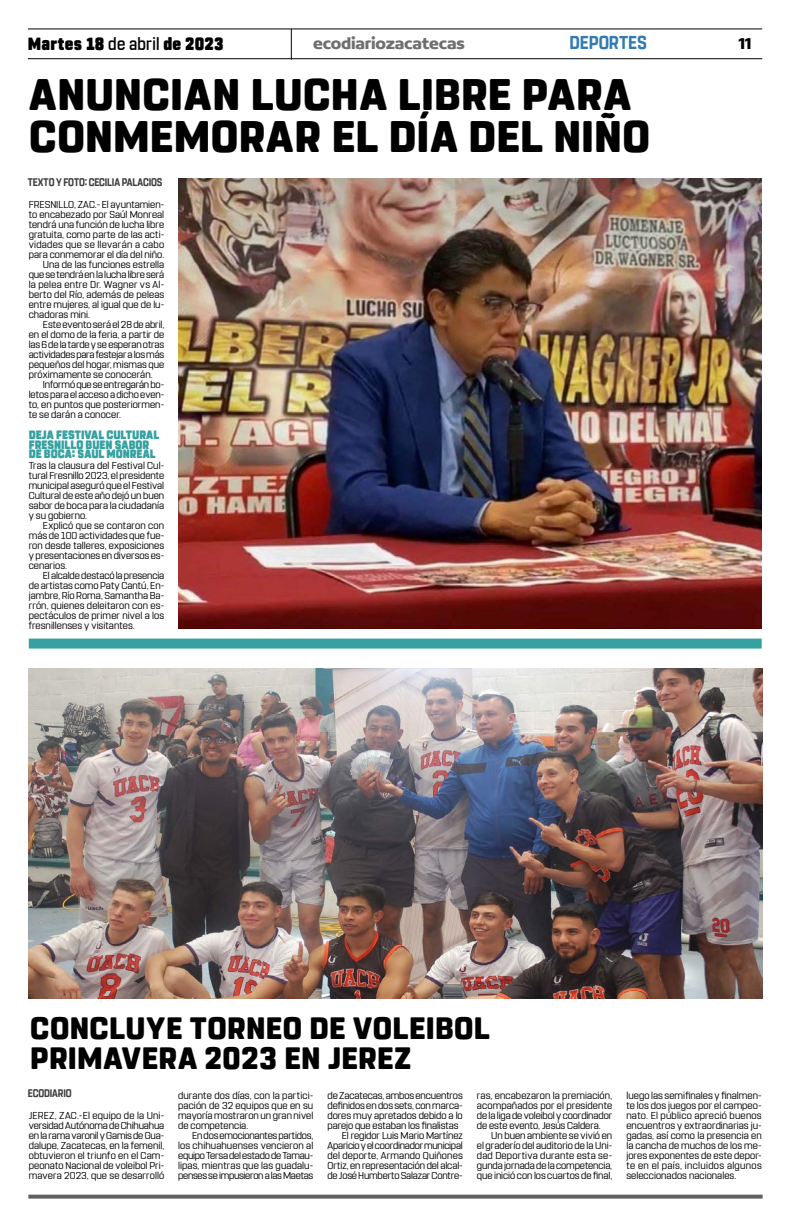
<style>
.page{position:relative;width:791px;height:1225px;background:#fff}
.page>*{position:absolute;margin:0;border:0;box-sizing:border-box;transform-origin:0 0}
.t1{font:800 44px/42px "Rohn Rounded";letter-spacing:.005em;color:#000}
.t2{font:800 30.8px/30px "Rohn Rounded";letter-spacing:.01em;color:#000}
.t3{font:700 18.6px "Rohn Rounded";color:#327ab3;scale:.91 1}
.t4{font:900 17.6px "Rohn Rounded";letter-spacing:.02em;color:#000;scale:.91 1}
.t5{font:700 16.9px "Concord";letter-spacing:-.01em;color:#706f6f}
.t6{font:700 16.9px "Concord";color:#000}
.t7{font:900 12.1px/10px "Rohn Rounded";color:#36a1a1;scale:.91 1}
.t8{font:700 11px "Rohn Rounded";letter-spacing:-.01em;color:#3d3d3d;scale:.86 1}
.t9{font:10px/10px "Rohn Rounded";color:#000;text-align:justify}
.t10{font:10px "Rohn Rounded";letter-spacing:-.025em;color:#000}
.t11{font:10px "Rohn Rounded";letter-spacing:.02em;color:#000}
.t12{font:10px "Rohn Rounded";letter-spacing:.025em;color:#000}
.s1{font-weight:500}
</style>
<div class="page">
<svg style="left:28px;top:1194px;width:735px;height:4px;background:#7a7a7a"></svg>
<hr style="left:28px;top:28px;width:734px;height:1px;background:#000">
<hr style="left:28px;top:58px;width:734px;height:1px;background:#000">
<hr style="left:291px;top:29px;width:1px;height:31px;background:#000">
<div style="left:29px;top:638px;width:733px;height:10px;background:#36a1a1"></div>
<img style="left:178px;top:178px;width:584px;height:450px">
<img style="left:29px;top:668px;width:734px;height:330px">
<h3 class="t4" style="left:28px;top:33px;width:216px">Martes 18 <span class="s1">de abril</span> de 2023</h3>
<h3 class="t5" style="left:313px;top:33px;width:153px">ecodiariozacatecas</h3>
<h3 class="t3" style="left:570px;top:32px;width:86px">DEPORTES</h3>
<h3 class="t6" style="left:738px;top:33px;width:15px">11</h3>
<h1 class="t1" style="left:29px;top:74px;width:622px">ANUNCIAN LUCHA LIBRE PARA<br>CONMEMORAR EL DÍA DEL NIÑO</h1>
<p class="t8" style="left:28px;top:176px;width:158px">TEXTO Y FOTO: CECILIA PALACIOS</p>
<p class="t9" style="left:29px;top:200px;width:137px">FRESNILLO, ZAC.- El ayuntamien-</p>
<p class="t9" style="left:29px;top:210px;width:137px">to encabezado por Saúl Monreal</p>
<p class="t9" style="left:29px;top:220px;width:137px">tendrá una función de lucha libre</p>
<p class="t9" style="left:29px;top:230px;width:137px">gratuita, como parte de las acti-</p>
<p class="t12" style="left:29px;top:239px;width:137px">vidades que se llevarán a cabo</p>
<p class="t9" style="left:29px;top:250px;width:137px">para conmemorar el día del niño.</p>
<p class="t9" style="left:43px;top:260px;width:123px">Una de las funciones estrella</p>
<p class="t9" style="left:29px;top:270px;width:137px">que se tendrá en la lucha libre será</p>
<p class="t11" style="left:29px;top:279px;width:137px">la pelea entre Dr. Wagner vs Al-</p>
<p class="t9" style="left:29px;top:290px;width:137px">berto del Río, además de peleas</p>
<p class="t9" style="left:29px;top:300px;width:137px">entre mujeres, al igual que de lu-</p>
<p class="t9" style="left:29px;top:310px;width:63px">chadoras mini.</p>
<p class="t9" style="left:43px;top:320px;width:123px">Este evento será el 28 de abril,</p>
<p class="t9" style="left:29px;top:330px;width:137px">en el domo de la feria, a partir de</p>
<p class="t9" style="left:29px;top:340px;width:137px">las 6 de la tarde y se esperan otras</p>
<p class="t9" style="left:29px;top:350px;width:137px">actividades para festejar a los más</p>
<p class="t9" style="left:29px;top:360px;width:137px">pequeños del hogar, mismas que</p>
<p class="t9" style="left:29px;top:370px;width:125px">próximamente se conocerán.</p>
<p class="t9" style="left:43px;top:380px;width:123px">Informó que se entregarán bo-</p>
<p class="t9" style="left:29px;top:390px;width:137px">letos para el acceso a dicho even-</p>
<p class="t9" style="left:29px;top:400px;width:137px">to, en puntos que posteriormen-</p>
<p class="t9" style="left:29px;top:410px;width:94px">te se darán a conocer.</p>
<p class="t7" style="left:29px;top:429px;width:145px">DEJA FESTIVAL CULTURAL<br>FRESNILLO BUEN SABOR<br>DE BOCA: SAÚL MONREAL</p>
<p class="t9" style="left:29px;top:460px;width:137px">Tras la clausura del Festival Cul&shy;tural Fresnillo 2023, el presidente municipal aseguró que el Festival Cultural de este año dejó un buen sabor de boca para la ciudadanía y su gobierno.</p>
<p class="t9" style="left:29px;top:520px;width:137px;text-indent:14px">Explicó que se contaron con más de 100 actividades que fue&shy;ron desde talleres, exposiciones y presentaciones en diversos es&shy;cenarios.</p>
<p class="t9" style="left:29px;top:570px;width:137px;text-indent:14px">El alcalde destacó la presencia de artistas como Paty Cantú, En&shy;jambre, Río Roma, Samantha Ba&shy;rrón, quienes deleitaron con es&shy;pectáculos de primer nivel a los fresnillenses y visitantes.</p>
<h2 class="t2" style="left:30px;top:1014px;width:461px">CONCLUYE TORNEO DE VOLEIBOL<br>PRIMAVERA 2023 EN JEREZ</h2>
<p class="t8" style="left:28px;top:1087px;width:52px">ECODIARIO</p>
<p class="t9" style="left:29px;top:1110px;width:137px">JEREZ, ZAC.-El equipo de la Uni&shy;versidad Autónoma de Chihuahua en la rama varonil y Gamis de Gua&shy;dalupe, Zacatecas, en la femenil, obtuvieron el triunfo en el Cam&shy;peonato Nacional de voleibol Pri&shy;mavera 2023, que se desarrolló</p>
<p class="t9" style="left:178px;top:1090px;width:137px">durante dos días, con la partici&shy;pación de 32 equipos que en su mayoría mostraron un gran nivel de competencia.</p>
<p class="t9" style="left:178px;top:1130px;width:137px;text-indent:14px">En dos emocionantes partidos, los chihuahuenses vencieron al equipo Tersa del estado de Tamau&shy;lipas, mientras que las guadalu&shy;penses se impusieron a las Maetas</p>
<p class="t9" style="left:327px;top:1090px;width:137px">de Zacatecas, ambos encuentros</p>
<p class="t9" style="left:327px;top:1100px;width:137px">definidos en dos sets, con marca-</p>
<p class="t9" style="left:327px;top:1110px;width:137px">dores muy apretados debido a lo</p>
<p class="t9" style="left:327px;top:1120px;width:133px">parejo que estaban los finalistas</p>
<p class="t9" style="left:342px;top:1130px;width:123px">El regidor Luis Mario Martínez</p>
<p class="t10" style="left:327px;top:1139px;width:137px">Aparicio y el coordinador municipal</p>
<p class="t9" style="left:327px;top:1150px;width:137px">del deporte, Armando Quiñones</p>
<p class="t9" style="left:327px;top:1160px;width:137px">Ortiz, en representación del alcal-</p>
<p class="t9" style="left:327px;top:1170px;width:137px">de José Humberto Salazar Contre-</p>
<p class="t9" style="left:477px;top:1090px;width:137px">ras, encabezaron la premiación, acompañados por el presidente de la liga de voleibol y coordinador de este evento, Jesús Caldera.</p>
<p class="t9" style="left:477px;top:1130px;width:137px;text-indent:14px">Un buen ambiente se vivió en el graderío del auditorio de la Uni&shy;dad Deportiva durante esta se&shy;gunda jornada de la competencia, que inició con los cuartos de final,</p>
<p class="t9" style="left:626px;top:1090px;width:137px">luego las semifinales y finalmen&shy;te los dos juegos por el campeo&shy;nato. El público apreció buenos encuentros y extraordinarias ju&shy;gadas, así como la presencia en la cancha de muchos de los me&shy;jores exponentes de este depor&shy;te en el país, incluidos algunos seleccionados nacionales.</p>
</div>
